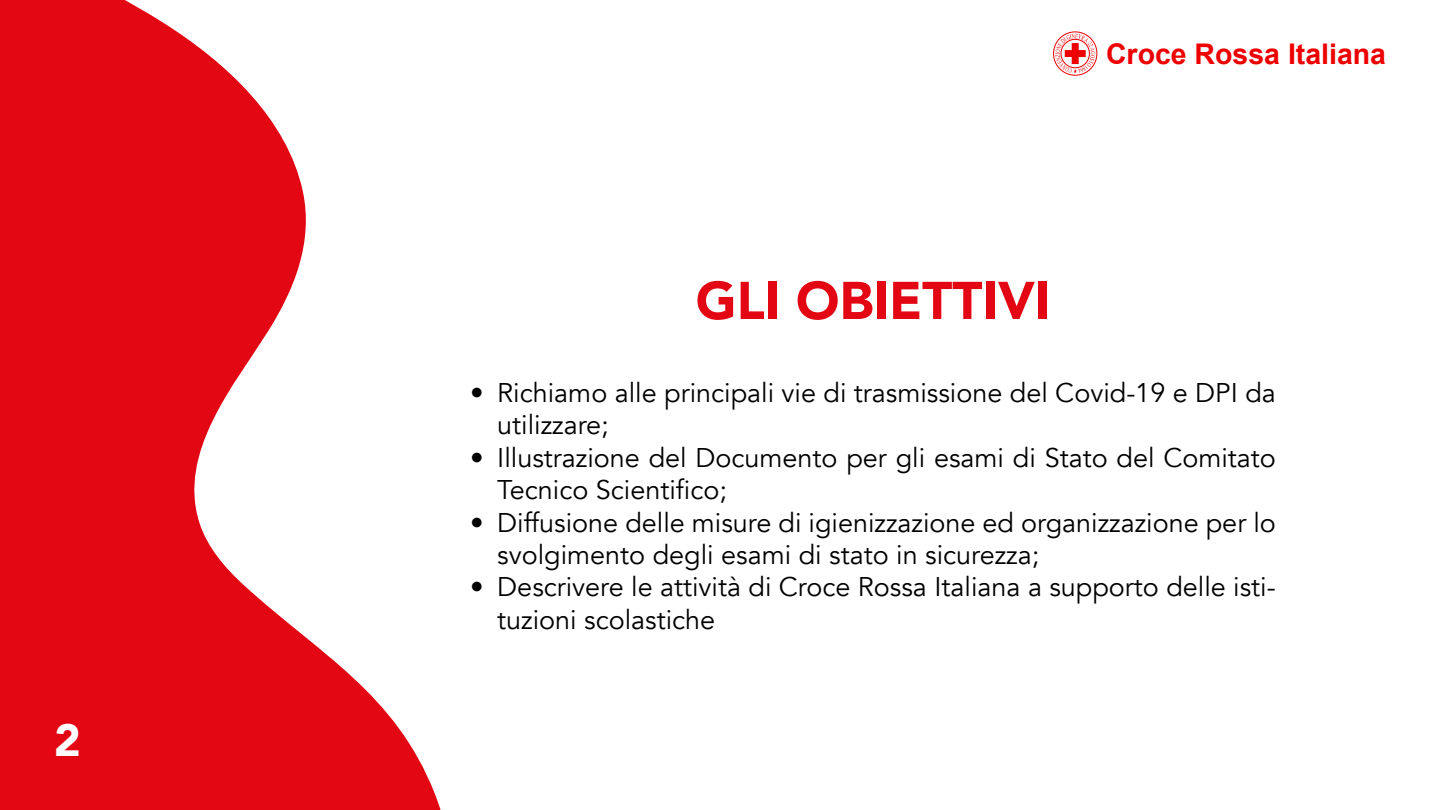
<style>
.page{position:relative;width:1440px;height:810px;background:#fff}
.page>*{position:absolute;margin:0;border:0;box-sizing:border-box;transform-origin:0 0}
.t1{font:900 52.5px "Avenir";color:#e30613}
.t2{font:900 45px "Avenir";color:#fff}
.t3{font:700 28.5px "Arial";color:#e00}
.t4{font:27px/32.4px "Avenir";color:#000}
</style>
<div class="page">
<svg style="left:0;top:0;width:441px;height:810px;fill:#e30613"></svg>
<svg style="left:1053px;top:31px;width:44px;height:45px"></svg>
<h2 class="t2" style="left:54px;top:702px;width:28px">2</h2>
<p class="t3" style="left:1106px;top:35px;width:282px">Croce Rossa Italiana</p>
<h1 class="t1" style="left:696px;top:256px;width:356px">GLI OBIETTIVI</h1>
<p class="t4" style="left:497px;top:377px;width:780px;text-indent:-27px">• Richiamo alle principali vie di trasmissione del Covid-19 e DPI da utilizzare;</p>
<p class="t4" style="left:497px;top:442px;width:780px;text-indent:-27px">• Illustrazione del Documento per gli esami di Stato del Comitato<br>Tecnico Scientifico;</p>
<p class="t4" style="left:497px;top:507px;width:780px;text-indent:-27px">• Diffusione delle misure di igienizzazione ed organizzazione per lo svolgimento degli esami di stato in sicurezza;</p>
<p class="t4" style="left:497px;top:571px;width:780px;text-indent:-27px">• Descrivere le attività di Croce Rossa Italiana a supporto delle isti&shy;tuzioni scolastiche</p>
</div>
